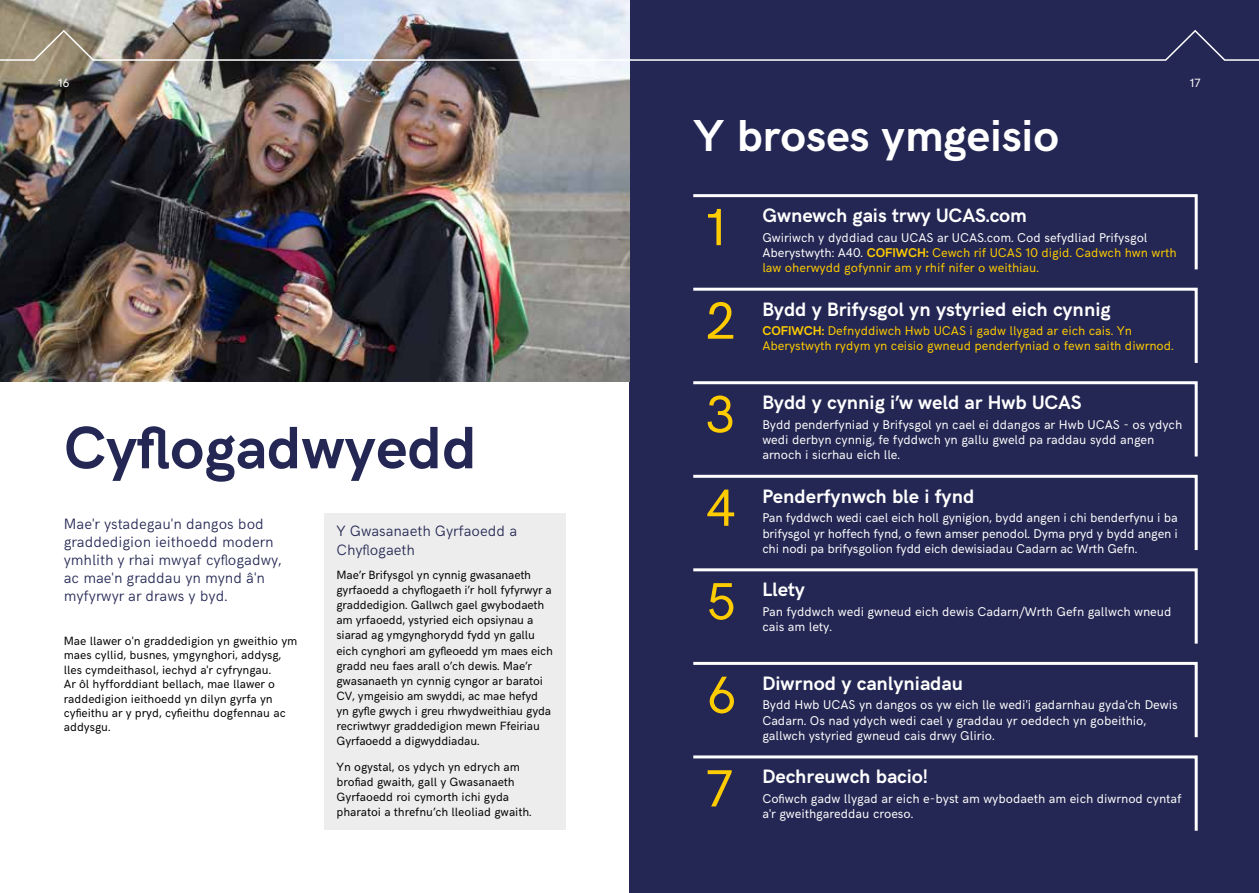
<style>
.page{position:relative;width:1259px;height:893px;background:#fff}
.page>*{position:absolute;margin:0;border:0;box-sizing:border-box;transform-origin:0 0}
.t1{font:700 60px "HK Grotesk";color:#242753}
.t2{font:52.5px "HK Grotesk";color:#fc0}
.t3{font:700 45px "HK Grotesk";color:#fff}
.t4{font:700 19.5px "HK Grotesk";color:#fff}
.t5{font:300 15px/18px "HK Grotesk";color:#242753}
.t6{font:12.75px/15.3px "HK Grotesk";color:#fff}
.t7{font:12.75px/15.3px "HK Grotesk";color:#fc0}
.t8{font:12px/15.1px "HK Grotesk";letter-spacing:-.01em;color:#000}
.t9{font:12px "HK Grotesk";color:#fff}
.s1{color:#fff}
.s2{font-weight:700}
</style>
<div class="page">
<div style="left:629px;top:0;width:630px;height:893px;background:#242753"></div>
<svg style="left:693px;top:194px;width:505px;height:76px"></svg>
<svg style="left:693px;top:287px;width:505px;height:76px"></svg>
<svg style="left:693px;top:381px;width:505px;height:76px"></svg>
<svg style="left:693px;top:474px;width:505px;height:77px"></svg>
<svg style="left:693px;top:568px;width:505px;height:76px"></svg>
<svg style="left:693px;top:661px;width:505px;height:77px"></svg>
<svg style="left:693px;top:755px;width:505px;height:76px"></svg>
<img style="left:0;top:0;width:629px;height:381px">
<div style="left:324px;top:513px;width:242px;height:316px;background:#ededed"></div>
<svg style="left:0;top:29px;width:1259px;height:33px"></svg>
<p class="t9" style="left:58px;top:73px;width:13px">16</p>
<p class="t9" style="left:1190px;top:73px;width:12px">17</p>
<h3 class="t3" style="left:693px;top:101px;width:367px">Y broses ymgeisio</h3>
<h2 class="t2" style="left:706px;top:188px;width:22px">1</h2>
<h3 class="t4" style="left:762px;top:201px;width:266px">Gwnewch gais trwy UCAS.com</h3>
<p class="t7" style="left:762px;top:229px;width:416px"><span class="s1">Gwiriwch y dyddiad cau UCAS ar UCAS.com. Cod sefydliad Prifysgol<br>Aberystwyth: A40.</span> <span class="s2">COFIWCH:</span> Cewch rif UCAS 10 digid. Cadwch hwn wrth law oherwydd gofynnir am y rhif nifer o weithiau.</p>
<h1 class="t1" style="left:64px;top:403px;width:414px">Cyflogadwyedd</h1>
<p class="t5" style="left:64px;top:513px;width:219px">Mae'r ystadegau'n dangos bod graddedigion ieithoedd modern ymhlith y rhai mwyaf cyflogadwy, ac mae'n graddau yn mynd â'n myfyrwyr ar draws y byd.</p>
<p class="t8" style="left:64px;top:633px;width:235px;line-height:14.4px">Mae llawer o'n graddedigion yn gweithio ym maes cyllid, busnes, ymgynghori, addysg, lles cymdeithasol, iechyd a'r cyfryngau.<br>Ar ôl hyfforddiant bellach, mae llawer o raddedigion ieithoedd yn dilyn gyrfa yn cyfieithu ar y pryd, cyfieithu dogfennau ac addysgu.</p>
<p class="t5" style="left:336px;top:521px;width:182px;line-height:18.8px">Y Gwasanaeth Gyrfaoedd a<br>Chyflogaeth</p>
<p class="t8" style="left:336px;top:566px;width:218px">Mae’r Brifysgol yn cynnig gwasanaeth gyrfaoedd a chyflogaeth i’r holl fyfyrwyr a graddedigion. Gallwch gael gwybodaeth am yrfaoedd, ystyried eich opsiynau a siarad ag ymgynghorydd fydd yn gallu eich cynghori am gyfleoedd ym maes eich gradd neu faes arall o’ch dewis. Mae’r gwasanaeth yn cynnig cyngor ar baratoi CV, ymgeisio am swyddi, ac mae hefyd yn gyfle gwych i greu rhwydweithiau gyda recriwtwyr graddedigion mewn Ffeiriau Gyrfaoedd a digwyddiadau.</p>
<p class="t8" style="left:336px;top:758px;width:197px">Yn ogystal, os ydych yn edrych am brofiad gwaith, gall y Gwasanaeth Gyrfaoedd roi cymorth ichi gyda pharatoi a threfnu’ch lleoliad gwaith.</p>
<h2 class="t2" style="left:706px;top:281px;width:31px">2</h2>
<h3 class="t4" style="left:762px;top:294px;width:350px">Bydd y Brifysgol yn ystyried eich cynnig</h3>
<p class="t7" style="left:762px;top:322px;width:413px"><span class="s2">COFIWCH:</span> Defnyddiwch Hwb UCAS i gadw llygad ar eich cais. Yn<br>Aberystwyth rydym yn ceisio gwneud penderfyniad o fewn saith diwrnod.</p>
<h2 class="t2" style="left:706px;top:375px;width:31px">3</h2>
<h3 class="t4" style="left:762px;top:388px;width:321px">Bydd y cynnig i’w weld ar Hwb UCAS</h3>
<p class="t6" style="left:762px;top:416px;width:421px">Bydd penderfyniad y Brifysgol yn cael ei ddangos ar Hwb UCAS - os ydych wedi derbyn cynnig, fe fyddwch yn gallu gweld pa raddau sydd angen arnoch i sicrhau eich lle.</p>
<h2 class="t2" style="left:706px;top:468px;width:31px">4</h2>
<h3 class="t4" style="left:762px;top:481px;width:213px">Penderfynwch ble i fynd</h3>
<p class="t6" style="left:762px;top:509px;width:417px;text-align:justify">Pan fyddwch wedi cael eich holl gynigion, bydd angen i chi benderfynu i ba brifysgol yr hoffech fynd, o fewn amser penodol. Dyma pryd y bydd angen i chi nodi pa brifysgolion fydd eich dewisiadau Cadarn ac Wrth Gefn.</p>
<h2 class="t2" style="left:706px;top:562px;width:31px">5</h2>
<h3 class="t4" style="left:762px;top:575px;width:44px">Llety</h3>
<p class="t6" style="left:762px;top:603px;width:411px">Pan fyddwch wedi gwneud eich dewis Cadarn/Wrth Gefn gallwch wneud cais am lety.</p>
<h2 class="t2" style="left:706px;top:655px;width:32px">6</h2>
<h3 class="t4" style="left:762px;top:668px;width:202px">Diwrnod y canlyniadau</h3>
<p class="t6" style="left:762px;top:696px;width:417px">Bydd Hwb UCAS yn dangos os yw eich lle wedi'i gadarnhau gyda'ch Dewis<br>Cadarn. Os nad ydych wedi cael y graddau yr oeddech yn gobeithio, gallwch ystyried gwneud cais drwy Glirio.</p>
<h2 class="t2" style="left:706px;top:749px;width:28px">7</h2>
<h3 class="t4" style="left:762px;top:762px;width:167px">Dechreuwch bacio!</h3>
<p class="t6" style="left:762px;top:790px;width:421px">Cofiwch gadw llygad ar eich e-byst am wybodaeth am eich diwrnod cyntaf a'r gweithgareddau croeso.</p>
</div>
